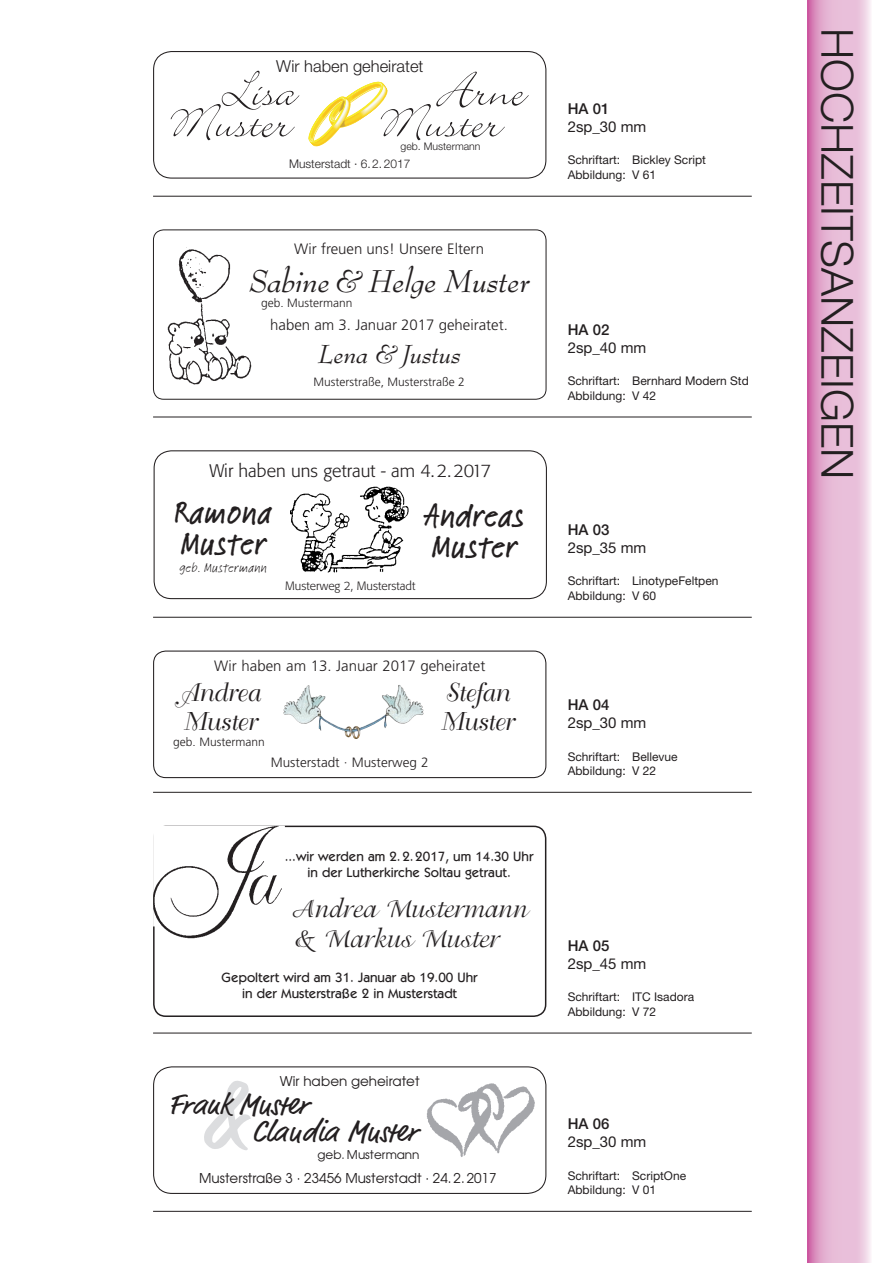
<style>
.page{position:relative;width:893px;height:1263px;background:#fff}
.page>*{position:absolute;margin:0;border:0;box-sizing:border-box;transform-origin:0 0}
.t1{font:103.2px "Script One";color:#dcdddf}
.t2{font:55.5px "Bickley Script Plain";color:#231f20}
.t3{font:300 44.25px "Helvetica Neue";color:#231f20}
.t4{font:italic 34.5px "Bernhard Modern Std";color:#231f20}
.t5{font:500 33px/31.5px "Linotype Feltpen";color:#231f20}
.t6{font:30px/27px "Script One";letter-spacing:-.025em;color:#231f20}
.t7{font:italic 28.5px "Bernhard Modern Std";color:#231f20}
.t8{font:26.7px/29.8px "Isadora";color:#231f20}
.t9{font:25.5px/28.5px "Bellevue";color:#231f20;scale:.95 1}
.t10{font:300 18px "Formata BQ";color:#231f20}
.t11{font:300 16.5px "Helvetica Neue";color:#231f20}
.t12{font:300 15px "Frutiger";color:#231f20}
.t13{font:15px "Helvetica Neue";color:#231f20}
.t14{font:500 15px "Helvetica Neue";color:#231f20}
.t15{font:500 13.5px/16.5px "Itc Kabel";color:#231f20;text-align:center}
.t16{font:13.5px "Avant Garde";color:#231f20}
.t17{font:300 13.5px "Frutiger";color:#231f20}
.t18{font:13.5px "Linotype Feltpen";color:#231f20}
.t19{font:12px/14.4px "Helvetica Neue";color:#231f20}
.t20{font:300 12px "Frutiger";color:#231f20}
.t21{font:300 12px "Formata BQ";color:#231f20}
.t22{font:300 12px "Helvetica Neue";color:#231f20}
.t23{font:12px "Avant Garde";color:#231f20}
.t24{font:300 10.5px "Helvetica Neue";color:#231f20}
</style>
<div class="page">
<svg style="left:808px;top:0;width:63px;height:1263px;background:#e6b5d4"></svg>
<hr style="left:153px;top:196px;width:599px;height:1px;background:#231f20">
<div style="left:153px;top:51px;width:393px;height:128px;border:1px solid #231f20;border-radius:18px"></div>
<svg style="left:309px;top:82px;width:78px;height:64px"></svg>
<hr style="left:153px;top:417px;width:599px;height:1px;background:#231f20">
<div style="left:153px;top:229px;width:393px;height:171px;border:1px solid #231f20;border-radius:10px"></div>
<img style="left:167px;top:247px;width:85px;height:138px">
<hr style="left:153px;top:617px;width:599px;height:1px;background:#231f20">
<div style="left:154px;top:450px;width:393px;height:149px;border:1px solid #231f20;border-radius:17px"></div>
<img style="left:291px;top:486px;width:118px;height:87px">
<hr style="left:153px;top:792px;width:599px;height:1px;background:#231f20">
<div style="left:153px;top:650px;width:393px;height:128px;border:1px solid #231f20;border-radius:12px"></div>
<img style="left:309px;top:685px;width:89px;height:44px">
<hr style="left:153px;top:1033px;width:599px;height:1px;background:#231f20">
<div style="left:153px;top:826px;width:393px;height:191px;border:2px solid #231f20;border-radius:12px"></div>
<img style="left:153px;top:826px;width:132px;height:114px">
<div style="left:279px;top:849px;width:260px;height:36px;background:#fff"></div>
<hr style="left:153px;top:1211px;width:599px;height:1px;background:#231f20">
<div style="left:153px;top:1066px;width:393px;height:128px;border:1px solid #231f20;border-radius:19px"></div>
<img style="left:427px;top:1083px;width:108px;height:74px">
<h3 class="t11" style="left:276px;top:56px;width:149px">Wir haben geheiratet</h3>
<h2 class="t2" style="left:220px;top:53px;width:77px">Lisa</h2>
<h2 class="t2" style="left:438px;top:53px;width:89px">Arne</h2>
<h2 class="t2" style="left:380px;top:85px;width:123px">Muster</h2>
<p class="t24" style="left:401px;top:140px;width:81px">geb. Mustermann</p>
<h2 class="t2" style="left:170px;top:85px;width:123px">Muster</h2>
<p class="t22" style="left:289px;top:157px;width:123px">Musterstadt · 6. 2. 2017</p>
<p class="t12" style="left:294px;top:241px;width:192px">Wir freuen uns! Unsere Eltern</p>
<h3 class="t4" style="left:249px;top:263px;width:282px">Sabine &amp; Helge Muster</h3>
<p class="t20" style="left:261px;top:296px;width:93px">geb. Mustermann</p>
<p class="t12" style="left:270px;top:316px;width:239px">haben am 3. Januar 2017 geheiratet.</p>
<h3 class="t7" style="left:318px;top:339px;width:144px">Lena &amp; Justus</h3>
<p class="t20" style="left:313px;top:375px;width:153px">Musterstraße, Musterstraße 2</p>
<h3 class="t10" style="left:209px;top:460px;width:283px">Wir haben uns getraut - am 4. 2. 2017</h3>
<h3 class="t5" style="left:174px;top:495px;width:99px">Ramona<br>Muster</h3>
<p class="t18" style="left:179px;top:559px;width:89px">geb. Mustermann</p>
<h3 class="t5" style="left:423px;top:498px;width:103px">Andreas<br>Muster</h3>
<p class="t21" style="left:285px;top:578px;width:132px">Musterweg 2, Musterstadt</p>
<p class="t12" style="left:214px;top:657px;width:273px">Wir haben am 13. Januar 2017 geheiratet</p>
<h3 class="t9" style="left:179px;top:680px;width:85px">Andrea<br>Muster</h3>
<p class="t20" style="left:173px;top:735px;width:93px">geb. Mustermann</p>
<p class="t17" style="left:271px;top:755px;width:159px">Musterstadt · Musterweg 2</p>
<h3 class="t9" style="left:440px;top:680px;width:79px">Stefan<br>Muster</h3>
<p class="t15" style="left:285px;top:848px;width:250px">...wir werden am 2. 2. 2017, um 14.30 Uhr in der Lutherkirche Soltau getraut.</p>
<h3 class="t8" style="left:294px;top:894px;width:235px">Andrea Mustermann &amp; Markus Muster</h3>
<p class="t15" style="left:222px;top:969px;width:258px">Gepoltert wird am 31. Januar ab 19.00 Uhr in der Musterstraße 2 in Musterstadt</p>
<p class="t16" style="left:280px;top:1072px;width:141px">Wir haben geheiratet</p>
<h1 class="t1" style="left:209px;top:1053px;width:49px">&amp;</h1>
<h3 class="t6" style="left:254px;top:1090px;width:167px;text-indent:-82px">Frank Muster<br>Claudia Muster</h3>
<p class="t23" style="left:318px;top:1147px;width:104px">geb. Mustermann</p>
<p class="t16" style="left:199px;top:1169px;width:299px">Musterstraße 3 · 23456 Musterstadt · 24. 2. 2017</p>
<p class="t14" style="left:568px;top:100px;width:43px">HA 01</p>
<p class="t13" style="left:568px;top:118px;width:80px">2sp_30 mm</p>
<p class="t19" style="left:568px;top:153px;width:140px">Schriftart: Bickley Script<br>Abbildung: V 61</p>
<p class="t14" style="left:568px;top:320px;width:43px">HA 02</p>
<p class="t13" style="left:568px;top:338px;width:80px">2sp_40 mm</p>
<p class="t19" style="left:568px;top:374px;width:183px">Schriftart: Bernhard Modern Std<br>Abbildung: V 42</p>
<p class="t14" style="left:568px;top:521px;width:43px">HA 03</p>
<p class="t13" style="left:568px;top:539px;width:80px">2sp_35 mm</p>
<p class="t19" style="left:568px;top:574px;width:152px">Schriftart: LinotypeFeltpen<br>Abbildung: V 60</p>
<p class="t14" style="left:568px;top:696px;width:43px">HA 04</p>
<p class="t13" style="left:568px;top:714px;width:80px">2sp_30 mm</p>
<p class="t19" style="left:568px;top:749px;width:112px">Schriftart: Bellevue<br>Abbildung: V 22</p>
<p class="t14" style="left:568px;top:936px;width:43px">HA 05</p>
<p class="t13" style="left:568px;top:954px;width:80px">2sp_45 mm</p>
<p class="t19" style="left:568px;top:989px;width:128px">Schriftart: ITC Isadora<br>Abbildung: V 72</p>
<p class="t14" style="left:568px;top:1115px;width:43px">HA 06</p>
<p class="t13" style="left:568px;top:1133px;width:80px">2sp_30 mm</p>
<p class="t19" style="left:568px;top:1168px;width:120px">Schriftart: ScriptOne<br>Abbildung: V 01</p>
<h3 class="t3" style="left:864px;top:28px;width:453px;rotate:90deg">HOCHZEITSANZEIGEN</h3>
</div>
